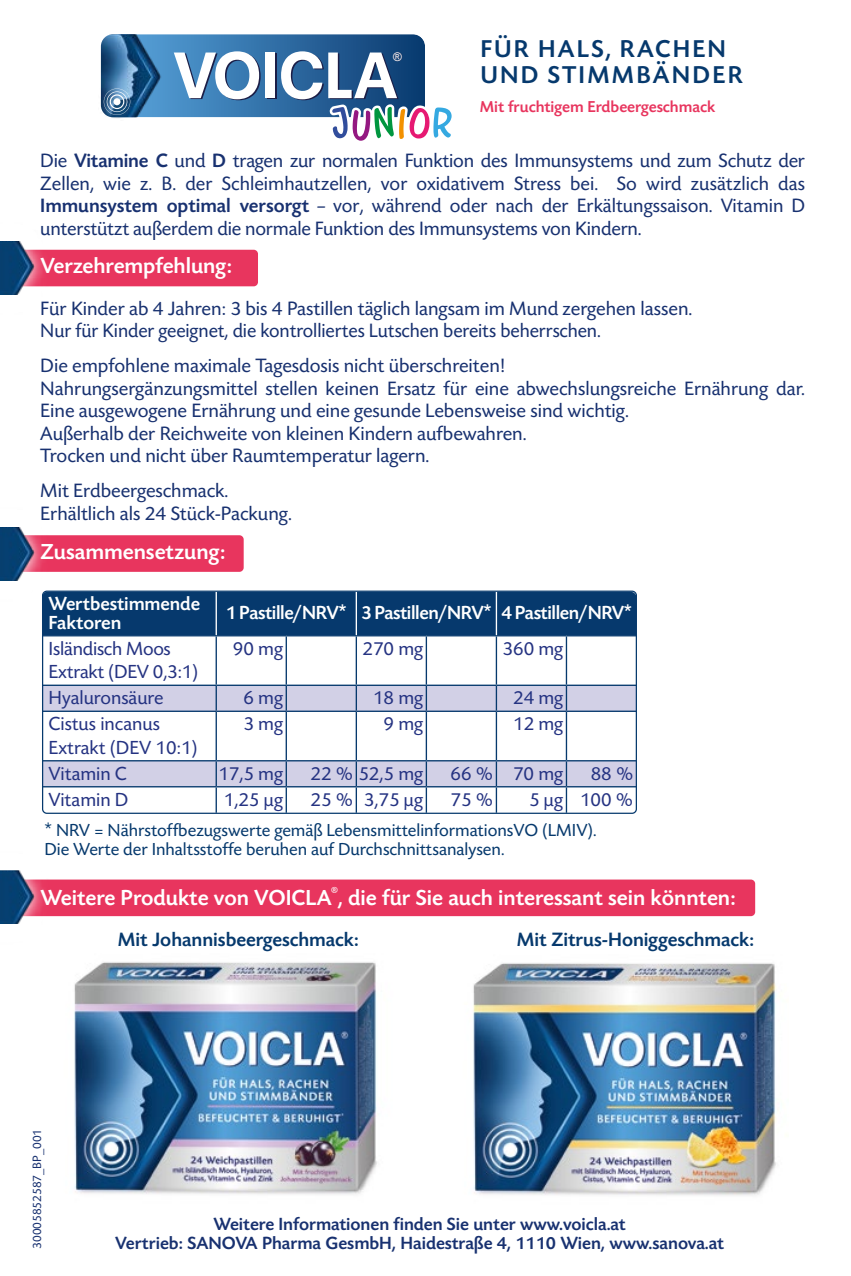
<style>
.page{position:relative;width:851px;height:1276px;background:#fff}
.page>*{position:absolute;margin:0;border:0;box-sizing:border-box;transform-origin:0 0}
.t1{font:500 25.25px/26.8px "Today Sans Now Pro";letter-spacing:.09em;color:#06396d}
.t2{font:500 22.5px "Today Sans Now Pro";color:#fff}
.t3{font:20px/22.5px "Today Sans Now Pro";color:#183170}
.t4{font:500 20px "Today Sans Now Pro";color:#06396d}
.t5{font:19.5px/23.5px "Today Sans Now Pro";color:#253382}
.t6{font:500 19.5px "Today Sans Now Pro";letter-spacing:-.02em;color:#fff}
.t7{font:500 19.5px/18.8px "Today Sans Now Pro";color:#fff}
.t8{font:500 18.25px/19.5px "Today Sans Now Pro";color:#183170;text-align:center}
.t9{font:18px/18.5px "Today Sans Now Pro";color:#06396d}
.t10{font:500 16.25px "Today Sans Now Pro";color:#e8355e}
.t11{font:12.5px "Today Sans Now Pro";color:#183170}
.t12{font:11.75px "Arial";color:#1b1e47}
.s1{font-weight:500}
</style>
<div class="page">
<div style="left:57px;top:535px;width:187px;height:37px;background:#e8355e"></div>
<div style="left:57px;top:879px;width:698px;height:37px;background:#e8355e"></div>
<img style="left:0;top:527px;width:57px;height:45px">
<img style="left:0;top:528px;width:35px;height:53px">
<img style="left:0;top:870px;width:57px;height:47px">
<img style="left:0;top:871px;width:35px;height:53px">
<img style="left:473px;top:963px;width:303px;height:233px">
<img style="left:74px;top:962px;width:303px;height:233px">
<div style="left:44px;top:592px;width:591px;height:43px;background:#06396d"></div>
<svg style="left:44px;top:686px;width:591px;height:100px;fill:#d2d0e6"></svg>
<hr style="left:215px;top:591px;width:2px;height:44px;background:#fff">
<hr style="left:355px;top:591px;width:2px;height:44px;background:#fff">
<hr style="left:495px;top:591px;width:2px;height:44px;background:#fff">
<hr style="left:43px;top:635px;width:173px;height:1px;background:#06396d">
<hr style="left:216px;top:635px;width:70px;height:1px;background:#06396d">
<hr style="left:215px;top:636px;width:2px;height:48px;background:#06396d">
<hr style="left:286px;top:635px;width:70px;height:1px;background:#06396d">
<hr style="left:285px;top:636px;width:2px;height:48px;background:#06396d">
<hr style="left:356px;top:635px;width:70px;height:1px;background:#06396d">
<hr style="left:355px;top:636px;width:2px;height:48px;background:#06396d">
<hr style="left:426px;top:635px;width:70px;height:1px;background:#06396d">
<hr style="left:425px;top:636px;width:2px;height:48px;background:#06396d">
<hr style="left:496px;top:635px;width:70px;height:1px;background:#06396d">
<hr style="left:495px;top:636px;width:2px;height:48px;background:#06396d">
<hr style="left:566px;top:635px;width:70px;height:1px;background:#06396d">
<hr style="left:565px;top:636px;width:2px;height:48px;background:#06396d">
<hr style="left:43px;top:684px;width:173px;height:2px;background:#06396d">
<hr style="left:216px;top:684px;width:70px;height:2px;background:#06396d">
<hr style="left:215px;top:686px;width:2px;height:24px;background:#06396d">
<hr style="left:286px;top:684px;width:70px;height:2px;background:#06396d">
<hr style="left:285px;top:686px;width:2px;height:24px;background:#06396d">
<hr style="left:356px;top:684px;width:70px;height:2px;background:#06396d">
<hr style="left:355px;top:686px;width:2px;height:24px;background:#06396d">
<hr style="left:426px;top:684px;width:70px;height:2px;background:#06396d">
<hr style="left:425px;top:686px;width:2px;height:24px;background:#06396d">
<hr style="left:496px;top:684px;width:70px;height:2px;background:#06396d">
<hr style="left:495px;top:686px;width:2px;height:24px;background:#06396d">
<hr style="left:566px;top:684px;width:70px;height:2px;background:#06396d">
<hr style="left:565px;top:686px;width:2px;height:24px;background:#06396d">
<hr style="left:43px;top:710px;width:173px;height:2px;background:#06396d">
<hr style="left:216px;top:710px;width:70px;height:2px;background:#06396d">
<hr style="left:215px;top:712px;width:2px;height:48px;background:#06396d">
<hr style="left:286px;top:710px;width:70px;height:2px;background:#06396d">
<hr style="left:285px;top:712px;width:2px;height:48px;background:#06396d">
<hr style="left:356px;top:710px;width:70px;height:2px;background:#06396d">
<hr style="left:355px;top:712px;width:2px;height:48px;background:#06396d">
<hr style="left:426px;top:710px;width:70px;height:2px;background:#06396d">
<hr style="left:425px;top:712px;width:2px;height:48px;background:#06396d">
<hr style="left:496px;top:710px;width:70px;height:2px;background:#06396d">
<hr style="left:495px;top:712px;width:2px;height:48px;background:#06396d">
<hr style="left:566px;top:710px;width:70px;height:2px;background:#06396d">
<hr style="left:565px;top:712px;width:2px;height:48px;background:#06396d">
<hr style="left:43px;top:760px;width:173px;height:1px;background:#06396d">
<hr style="left:216px;top:760px;width:70px;height:1px;background:#06396d">
<hr style="left:215px;top:761px;width:2px;height:25px;background:#06396d">
<hr style="left:286px;top:760px;width:70px;height:1px;background:#06396d">
<hr style="left:285px;top:761px;width:2px;height:25px;background:#06396d">
<hr style="left:356px;top:760px;width:70px;height:1px;background:#06396d">
<hr style="left:355px;top:761px;width:2px;height:25px;background:#06396d">
<hr style="left:426px;top:760px;width:70px;height:1px;background:#06396d">
<hr style="left:425px;top:761px;width:2px;height:25px;background:#06396d">
<hr style="left:496px;top:760px;width:70px;height:1px;background:#06396d">
<hr style="left:495px;top:761px;width:2px;height:25px;background:#06396d">
<hr style="left:566px;top:760px;width:70px;height:1px;background:#06396d">
<hr style="left:565px;top:761px;width:2px;height:25px;background:#06396d">
<hr style="left:43px;top:786px;width:173px;height:1px;background:#06396d">
<hr style="left:216px;top:786px;width:70px;height:1px;background:#06396d">
<hr style="left:215px;top:787px;width:2px;height:26px;background:#06396d">
<hr style="left:286px;top:786px;width:70px;height:1px;background:#06396d">
<hr style="left:285px;top:787px;width:2px;height:26px;background:#06396d">
<hr style="left:356px;top:786px;width:70px;height:1px;background:#06396d">
<hr style="left:355px;top:787px;width:2px;height:26px;background:#06396d">
<hr style="left:426px;top:786px;width:70px;height:1px;background:#06396d">
<hr style="left:425px;top:787px;width:2px;height:26px;background:#06396d">
<hr style="left:496px;top:786px;width:70px;height:1px;background:#06396d">
<hr style="left:495px;top:787px;width:2px;height:26px;background:#06396d">
<hr style="left:566px;top:786px;width:70px;height:1px;background:#06396d">
<hr style="left:565px;top:787px;width:2px;height:26px;background:#06396d">
<div style="left:42px;top:590px;width:595px;height:224px;border:1px solid #06396d;border-radius:4px"></div>
<svg style="left:0;top:34px;width:452px;height:261px"></svg>
<p class="t12" style="left:393px;top:50px;width:10px">®</p>
<p class="t1" style="left:480px;top:36px;width:264px">FÜR HALS, RACHEN<br>UND STIMMBÄNDER</p>
<p class="t10" style="left:479px;top:98px;width:237px">Mit fruchtigem Erdbeergeschmack</p>
<p class="t3" style="left:40px;top:151px;width:766px;text-align:justify">Die <span class="s1">Vitamine C</span> und <span class="s1">D</span> tragen zur normalen Funktion des Immunsystems und zum Schutz der Zellen, wie z. B. der Schleimhautzellen, vor oxidativem Stress bei. So wird zusätzlich das <span class="s1">Immunsystem optimal versorgt</span> – vor, während oder nach der Erkältungssaison. Vitamin D unterstützt außerdem die normale Funktion des Immunsystems von Kindern.</p>
<p class="t2" style="left:41px;top:254px;width:193px">Verzehrempfehlung:</p>
<p class="t3" style="left:40px;top:299px;width:653px">Für Kinder ab 4 Jahren: 3 bis 4 Pastillen täglich langsam im Mund zergehen lassen.<br>Nur für Kinder geeignet, die kontrolliertes Lutschen bereits beherrschen.</p>
<p class="t3" style="left:40px;top:356px;width:766px">Die empfohlene maximale Tagesdosis nicht überschreiten!<br>Nahrungsergänzungsmittel stellen keinen Ersatz für eine abwechslungsreiche Ernährung dar.<br>Eine ausgewogene Ernährung und eine gesunde Lebensweise sind wichtig.<br>Außerhalb der Reichweite von kleinen Kindern aufbewahren.<br>Trocken und nicht über Raumtemperatur lagern.</p>
<p class="t3" style="left:40px;top:481px;width:253px">Mit Erdbeergeschmack.<br>Erhältlich als 24 Stück-Packung.</p>
<p class="t2" style="left:41px;top:539px;width:186px">Zusammensetzung:</p>
<p class="t7" style="left:49px;top:595px;width:153px">Wertbestimmende<br>Faktoren</p>
<p class="t6" style="left:226px;top:604px;width:407px">1 Pastille/NRV* 3 Pastillen/NRV* 4 Pastillen/NRV*</p>
<p class="t5" style="left:49px;top:638px;width:151px">Isländisch Moos<br>Extrakt (DEV 0,3:1)</p>
<p class="t5" style="left:233px;top:638px;width:52px">90 mg</p>
<p class="t5" style="left:362px;top:638px;width:62px">270 mg</p>
<p class="t5" style="left:502px;top:638px;width:62px">360 mg</p>
<p class="t5" style="left:49px;top:688px;width:116px">Hyaluronsäure</p>
<p class="t5" style="left:243px;top:688px;width:41px">6 mg</p>
<p class="t5" style="left:373px;top:688px;width:52px">18 mg</p>
<p class="t5" style="left:513px;top:688px;width:52px">24 mg</p>
<p class="t5" style="left:49px;top:714px;width:150px">Cistus incanus<br>Extrakt (DEV 10:1)</p>
<p class="t5" style="left:243px;top:714px;width:41px">3 mg</p>
<p class="t5" style="left:383px;top:714px;width:41px">9 mg</p>
<p class="t5" style="left:513px;top:714px;width:52px">12 mg</p>
<p class="t5" style="left:49px;top:763px;width:80px">Vitamin C</p>
<p class="t5" style="left:218px;top:763px;width:66px">17,5 mg</p>
<p class="t5" style="left:310px;top:763px;width:114px">22 % 52,5 mg</p>
<p class="t5" style="left:450px;top:763px;width:114px">66 % 70 mg</p>
<p class="t5" style="left:590px;top:763px;width:44px">88 %</p>
<p class="t5" style="left:49px;top:789px;width:81px">Vitamin D</p>
<p class="t5" style="left:224px;top:789px;width:61px">1,25 µg</p>
<p class="t5" style="left:310px;top:789px;width:114px">25 % 3,75 µg</p>
<p class="t5" style="left:450px;top:789px;width:44px">75 %</p>
<p class="t5" style="left:529px;top:789px;width:106px">5 µg 100 %</p>
<p class="t9" style="left:44px;top:823px;width:553px">* NRV = Nährstoffbezugswerte gemäß LebensmittelinformationsVO (LMIV).<br>Die Werte der Inhaltsstoffe beruhen auf Durchschnittsanalysen.</p>
<p class="t2" style="left:41px;top:885px;width:696px">Weitere Produkte von VOICLA<sup>®</sup>, die für Sie auch interessant sein könnten:</p>
<p class="t4" style="left:118px;top:928px;width:242px">Mit Johannisbeergeschmack:</p>
<p class="t4" style="left:516px;top:928px;width:238px">Mit Zitrus-Honiggeschmack:</p>
<p class="t11" style="left:32px;top:1249px;width:122px;rotate:-90deg">30005852587_BP_001</p>
<p class="t8" style="left:115px;top:1214px;width:610px">Weitere Informationen finden Sie unter www.voicla.at<br>Vertrieb: SANOVA Pharma GesmbH, Haidestraße 4, 1110 Wien, www.sanova.at</p>
</div>
